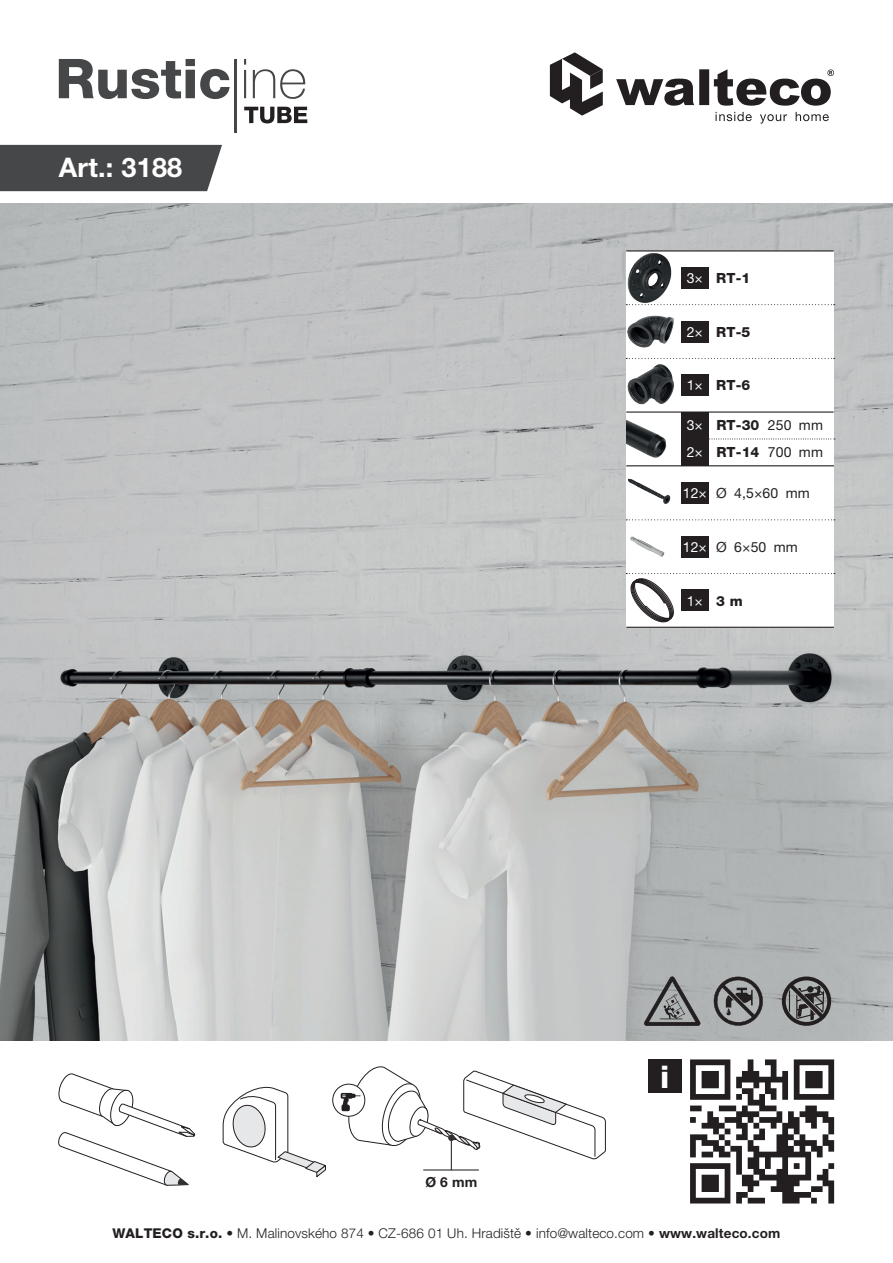
<style>
.page{position:relative;width:893px;height:1263px;background:#fff}
.page>*{position:absolute;margin:0;border:0;box-sizing:border-box;transform-origin:0 0}
.t1{font:31.2px "Helvetica Neue CE Heavy";color:#fff}
.t2{font:700 27px "Helvetica Neue CE";letter-spacing:.01em;color:#fff}
.t3{font:13.95px/27px "Helvetica Neue CE";letter-spacing:.01em;color:#231f20}
.t4{font:13.95px/27px "Helvetica Neue CE Heavy";letter-spacing:.01em;color:#231f20}
.t5{font:13.95px/27px "Helvetica Neue CE";color:#fff}
.t6{font:700 13.8px "Helvetica Neue CE";color:#231f20}
.t7{font:13.5px "Helvetica Neue CE Light";letter-spacing:.01em;color:#231f20}
.s1{font-family:"Helvetica Neue CE Heavy"}
.s2{font-family:"Helvetica Neue CE";font-weight:700}
</style>
<div class="page">
<img style="left:0;top:204px;width:893px;height:837px">
<svg style="left:550px;top:52px;width:284px;height:72px"></svg>
<svg style="left:59px;top:59px;width:171px;height:40px"></svg>
<hr style="left:235px;top:59px;width:2px;height:73px;background:#464748">
<hr style="left:244px;top:70px;width:2px;height:28px;background:#464748">
<svg style="left:244px;top:59px;width:2px;height:6px"></svg>
<svg style="left:253px;top:69px;width:53px;height:30px"></svg>
<svg style="left:244px;top:107px;width:63px;height:16px"></svg>
<div style="left:0;top:145px;width:222px;height:46px;background:#464748"></div>
<svg style="left:222px;top:1086px;width:104px;height:92px"></svg>
<svg style="left:58px;top:1073px;width:138px;height:113px"></svg>
<svg style="left:333px;top:1084px;width:32px;height:32px"></svg>
<div style="left:332px;top:1084px;width:33px;height:32px;border:1px solid #231f20;border-radius:50%"></div>
<hr style="left:424px;top:1169px;width:54px;height:1px;background:#312f30">
<hr style="left:451px;top:1138px;width:1px;height:32px;background:#312f30">
<svg style="left:341px;top:1066px;width:265px;height:94px"></svg>
<div style="left:648px;top:1059px;width:33px;height:34px;background:#231f20"></div>
<svg style="left:690px;top:1059px;width:144px;height:144px"></svg>
<div style="left:626px;top:251px;width:208px;height:376px;background:#fff"></div>
<div style="left:681px;top:267px;width:28px;height:22px;background:#231f20"></div>
<div style="left:681px;top:321px;width:28px;height:22px;background:#231f20"></div>
<div style="left:681px;top:374px;width:28px;height:22px;background:#231f20"></div>
<img style="left:626px;top:251px;width:54px;height:52px">
<img style="left:626px;top:305px;width:51px;height:53px">
<svg style="left:626px;top:304px;width:209px;height:1px"></svg>
<svg style="left:679px;top:358px;width:156px;height:1px"></svg>
<hr style="left:626px;top:250px;width:208px;height:1px;background:#231f20">
<hr style="left:626px;top:411px;width:208px;height:2px;background:#231f20">
<div style="left:681px;top:482px;width:28px;height:22px;background:#231f20"></div>
<div style="left:681px;top:536px;width:28px;height:21px;background:#231f20"></div>
<img style="left:628px;top:466px;width:49px;height:38px">
<img style="left:630px;top:536px;width:35px;height:21px">
<svg style="left:626px;top:519px;width:209px;height:1px"></svg>
<svg style="left:626px;top:573px;width:209px;height:52px"></svg>
<hr style="left:626px;top:627px;width:208px;height:1px;background:#231f20">
<div style="left:681px;top:412px;width:28px;height:54px;background:#231f20"></div>
<img style="left:626px;top:412px;width:49px;height:46px">
<svg style="left:709px;top:439px;width:126px;height:1px"></svg>
<hr style="left:626px;top:465px;width:208px;height:1px;background:#231f20">
<img style="left:624px;top:358px;width:54px;height:53px">
<svg style="left:644px;top:976px;width:56px;height:50px;background:#88898a"></svg>
<svg style="left:782px;top:976px;width:49px;height:50px;background:#707070"></svg>
<svg style="left:709px;top:973px;width:60px;height:58px;background:#8a8c8c"></svg>
<h2 class="t2" style="left:59px;top:152px;width:125px">Art.: 3188</h2>
<p class="t6" style="left:425px;top:1174px;width:53px">Ø 6 mm</p>
<p class="t5" style="left:687px;top:264px;width:18px">3×</p>
<p class="t4" style="left:716px;top:265px;width:36px">RT-1</p>
<p class="t5" style="left:687px;top:318px;width:18px">2×</p>
<p class="t4" style="left:716px;top:319px;width:36px">RT-5</p>
<p class="t5" style="left:687px;top:372px;width:18px">1×</p>
<p class="t4" style="left:716px;top:372px;width:36px">RT-6</p>
<p class="t4" style="left:716px;top:412px;width:45px">RT-30<br>RT-14</p>
<p class="t5" style="left:687px;top:412px;width:18px">3×<br>2×</p>
<p class="t3" style="left:768px;top:412px;width:57px">250 mm<br>700 mm</p>
<p class="t5" style="left:683px;top:480px;width:26px">12×</p>
<p class="t3" style="left:716px;top:480px;width:95px">Ø 4,5×60 mm</p>
<p class="t5" style="left:683px;top:533px;width:26px">12×</p>
<p class="t3" style="left:716px;top:533px;width:83px">Ø 6×50 mm</p>
<p class="t5" style="left:687px;top:587px;width:18px">1×</p>
<p class="t4" style="left:716px;top:588px;width:28px">3 m</p>
<h1 class="t1" style="left:660px;top:1059px;width:11px">i</h1>
<p class="t7" style="left:113px;top:1225px;width:669px"><span class="s1">WALTECO s.r.o.</span> • M. Malinovského 874 • CZ-686 01 Uh. Hradiště • info@walteco.com • <span class="s2">www.walteco.com</span></p>
</div>
